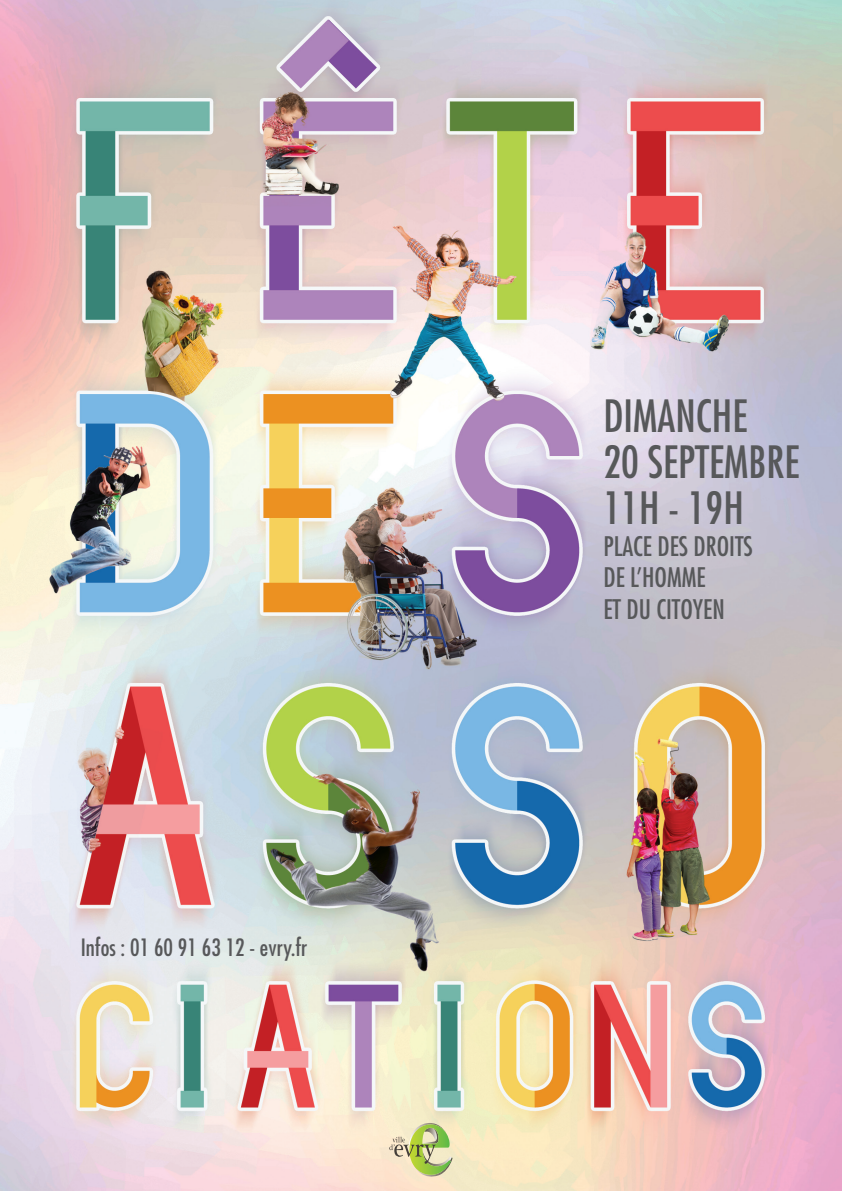
<style>
.page{position:relative;width:842px;height:1191px;background:#fff}
.page>*{position:absolute;margin:0;border:0;box-sizing:border-box;transform-origin:0 0}
.t1{font:condensed 43.2px/45.6px "Futura";color:#57585a}
.t2{font:condensed 26.2px/31.8px "Futura";color:#57585a}
.t3{font:condensed 23.2px "Futura";color:#57585a}
</style>
<div class="page">
<img style="left:0;top:0;width:842px;height:1191px">
<svg style="left:389px;top:1123px;width:63px;height:56px;background:#ccd097"></svg>
<p class="t3" style="left:81px;top:933px;width:228px">Infos : 01 60 91 63 12 - evry.fr</p>
<h1 class="t1" style="left:603px;top:392px;width:194px">dimanche<br>20 SEPTEMBRE<br>11H - 19H</h1>
<p class="t2" style="left:603px;top:529px;width:151px">PLACE DES DROITS<br>DE L’HOMME<br>ET DU CITOYEN</p>
</div>
